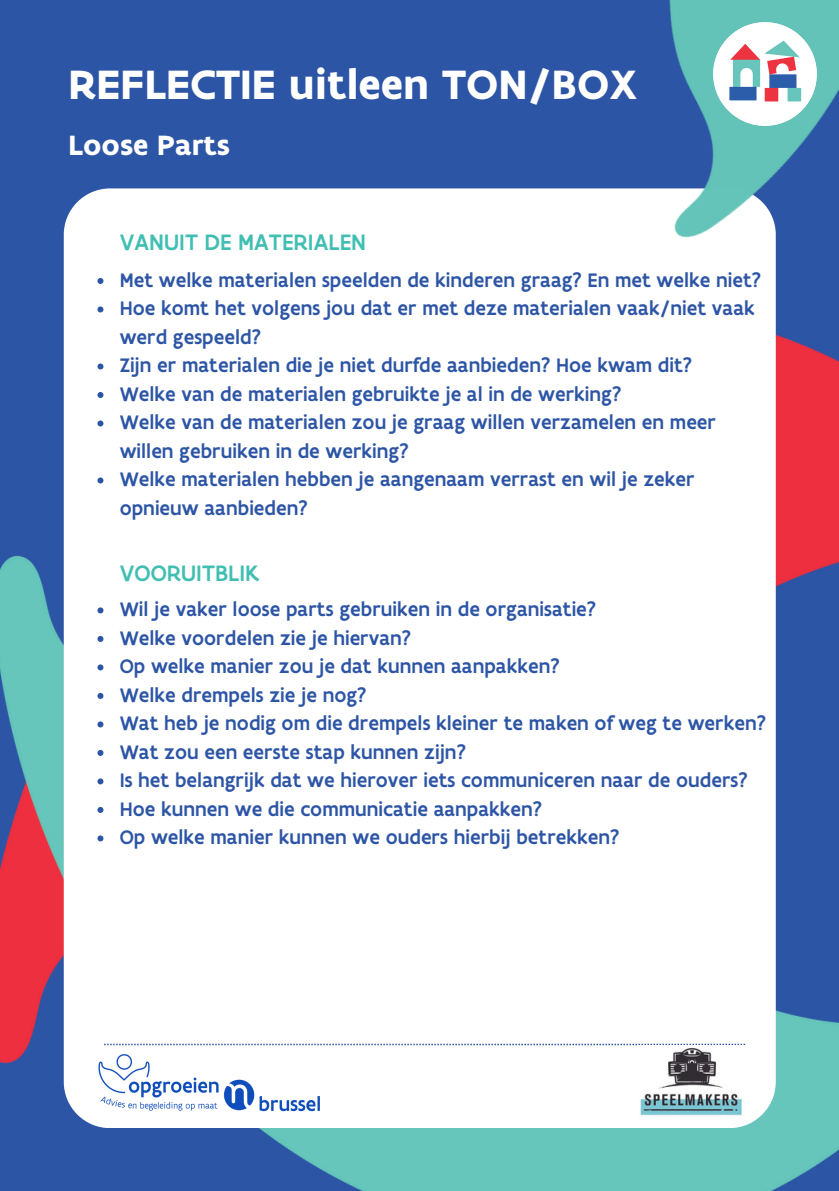
<style>
.page{position:relative;width:839px;height:1191px;background:#fff}
.page>*{position:absolute;margin:0;border:0;box-sizing:border-box;transform-origin:0 0}
.t1{font:700 44px "Flanders Art Sans";color:#fff}
.t2{font:700 30px "Flanders Art Sans";color:#fff}
.t3{font:500 24px "Flanders Art Sans";color:#41beb2}
.t4{font:500 21px/28.4px "Flanders Art Sans";color:#2d55a5}
</style>
<div class="page">
<div style="left:0;top:0;width:838px;height:1191px;background:#2d55a5"></div>
<img style="left:63px;top:189px;width:775px;height:272px">
<img style="left:0;top:461px;width:838px;height:730px">
<div style="left:64px;top:188px;width:711px;height:940px;background:#fff;border-radius:46px"></div>
<img style="left:322px;top:0;width:516px;height:308px">
<img style="left:84px;top:1043px;width:252px;height:88px">
<svg style="left:104px;top:1044px;width:641px;height:1px"></svg>
<img style="left:640px;top:1048px;width:102px;height:68px">
<svg style="left:97px;top:278px;width:6px;height:6px"></svg>
<svg style="left:97px;top:306px;width:6px;height:6px"></svg>
<svg style="left:97px;top:363px;width:6px;height:6px"></svg>
<svg style="left:97px;top:392px;width:6px;height:6px"></svg>
<svg style="left:97px;top:420px;width:6px;height:6px"></svg>
<svg style="left:97px;top:477px;width:6px;height:6px"></svg>
<svg style="left:97px;top:607px;width:6px;height:6px"></svg>
<svg style="left:97px;top:636px;width:6px;height:6px"></svg>
<svg style="left:97px;top:664px;width:6px;height:6px"></svg>
<svg style="left:97px;top:693px;width:6px;height:6px"></svg>
<svg style="left:97px;top:721px;width:6px;height:6px"></svg>
<svg style="left:97px;top:750px;width:6px;height:6px"></svg>
<svg style="left:97px;top:778px;width:6px;height:6px"></svg>
<svg style="left:97px;top:807px;width:6px;height:6px"></svg>
<svg style="left:97px;top:835px;width:6px;height:6px"></svg>
<img style="left:713px;top:22px;width:103px;height:104px">
<p class="t1" style="left:69px;top:58px;width:570px">REFLECTIE uitleen TON/BOX</p>
<p class="t2" style="left:69px;top:126px;width:163px">Loose Parts</p>
<p class="t3" style="left:120px;top:227px;width:248px">VANUIT DE MATERIALEN</p>
<p class="t4" style="left:120px;top:265px;width:643px">Met welke materialen speelden de kinderen graag? En met welke niet?</p>
<p class="t4" style="left:120px;top:294px;width:636px">Hoe komt het volgens jou dat er met deze materialen vaak/niet vaak werd gespeeld?</p>
<p class="t4" style="left:120px;top:351px;width:574px">Zijn er materialen die je niet durfde aanbieden? Hoe kwam dit?</p>
<p class="t4" style="left:120px;top:379px;width:503px">Welke van de materialen gebruikte je al in de werking?</p>
<p class="t4" style="left:120px;top:408px;width:598px">Welke van de materialen zou je graag willen verzamelen en meer willen gebruiken in de werking?</p>
<p class="t4" style="left:120px;top:465px;width:576px">Welke materialen hebben je aangenaam verrast en wil je zeker opnieuw aanbieden?</p>
<p class="t3" style="left:120px;top:558px;width:141px">VOORUITBLIK</p>
<p class="t4" style="left:120px;top:595px;width:478px">Wil je vaker loose parts gebruiken in de organisatie?</p>
<p class="t4" style="left:120px;top:623px;width:293px">Welke voordelen zie je hiervan?</p>
<p class="t4" style="left:120px;top:652px;width:441px">Op welke manier zou je dat kunnen aanpakken?</p>
<p class="t4" style="left:120px;top:680px;width:248px">Welke drempels zie je nog?</p>
<p class="t4" style="left:120px;top:709px;width:648px">Wat heb je nodig om die drempels kleiner te maken of weg te werken?</p>
<p class="t4" style="left:120px;top:737px;width:348px">Wat zou een eerste stap kunnen zijn?</p>
<p class="t4" style="left:120px;top:766px;width:629px">Is het belangrijk dat we hierover iets communiceren naar de ouders?</p>
<p class="t4" style="left:120px;top:794px;width:424px">Hoe kunnen we die communicatie aanpakken?</p>
<p class="t4" style="left:120px;top:823px;width:501px">Op welke manier kunnen we ouders hierbij betrekken?</p>
</div>
